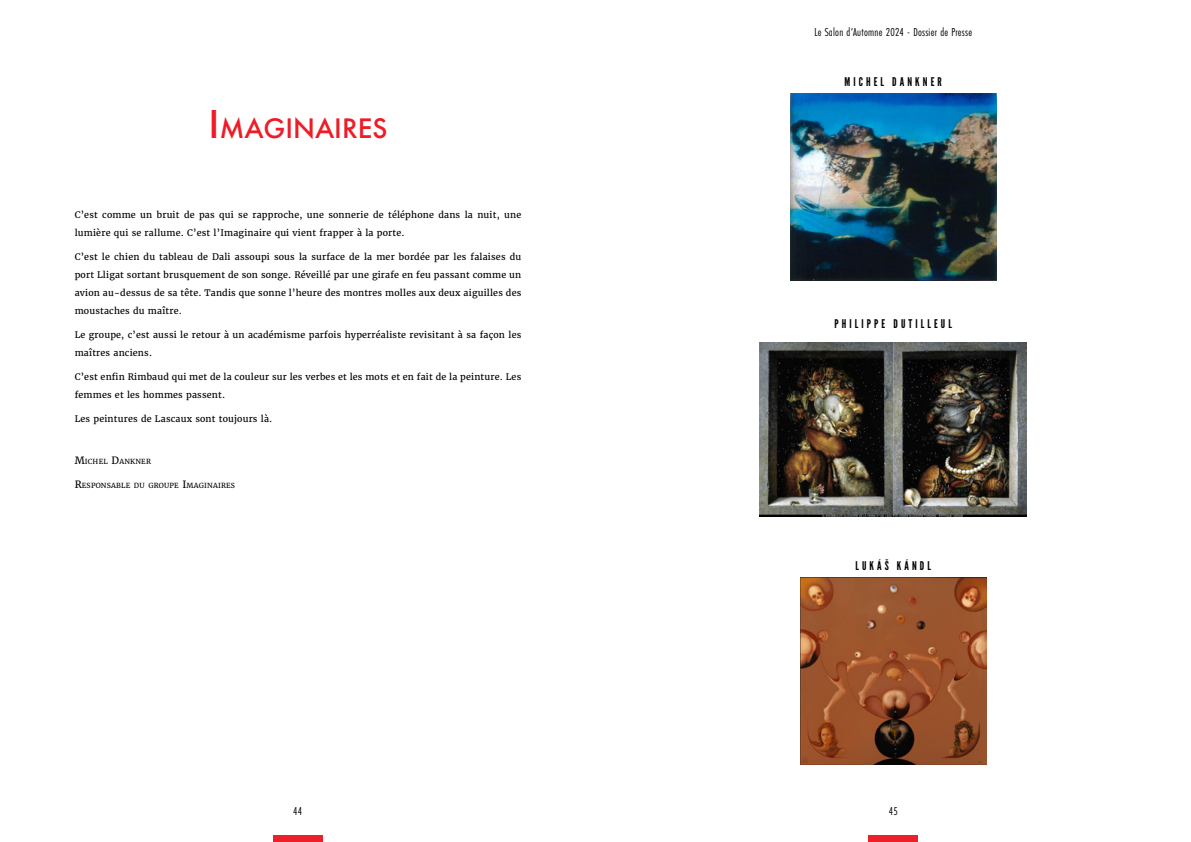
<style>
.page{position:relative;width:1191px;height:842px;background:#fff}
.page>*{position:absolute;margin:0;border:0;box-sizing:border-box;transform-origin:0 0}
.t1{font:500 29.4px "Futura PT";color:#ed1c27}
.t2{font:12px "Futura PT Cond";letter-spacing:.02em;color:#000}
.t3{font:12px "League Gothic";letter-spacing:.26em;color:#000}
.t4{font:9px/18px "Merriweather";letter-spacing:.02em;color:#000}
.t5{font:7px "Merriweather";letter-spacing:.03em;color:#000}
.s1{font-size:42px}
.s2{font-size:10px}
</style>
<div class="page">
<div style="left:273px;top:835px;width:49px;height:7px;background:#ec2029"></div>
<div style="left:868px;top:835px;width:50px;height:7px;background:#ec2029"></div>
<img style="left:790px;top:94px;width:206px;height:186px">
<img style="left:759px;top:342px;width:267px;height:174px">
<img style="left:800px;top:578px;width:186px;height:186px">
<h2 class="t2" style="left:814px;top:25px;width:159px">Le Salon d’Automne 2024 - Dossier de Presse</h2>
<h1 class="t1" style="left:208px;top:111px;width:178px"><span class="s1">I</span> MAGINAIRES</h1>
<p class="t4" style="left:75px;top:205px;width:448px">C’est comme un bruit de pas qui se rapproche, une sonnerie de téléphone dans la nuit, une lumière qui se rallume. C’est l’Imaginaire qui vient frapper à la porte.</p>
<p class="t4" style="left:75px;top:247px;width:448px;text-align:justify">C’est le chien du tableau de Dali assoupi sous la surface de la mer bordée par les falaises du port Lligat sortant brusquement de son songe. Réveillé par une girafe en feu passant comme un avion au-dessus de sa tête. Tandis que sonne l’heure des montres molles aux deux aiguilles des moustaches du maître.</p>
<p class="t4" style="left:75px;top:325px;width:448px">Le groupe, c’est aussi le retour à un académisme parfois hyperréaliste revisitant à sa façon les maîtres anciens.</p>
<p class="t4" style="left:75px;top:367px;width:448px">C’est enfin Rimbaud qui met de la couleur sur les verbes et les mots et en fait de la peinture. Les femmes et les hommes passent.</p>
<p class="t4" style="left:75px;top:409px;width:199px">Les peintures de Lascaux sont toujours là.</p>
<p class="t5" style="left:75px;top:457px;width:78px"><span class="s2">M</span>ICHEL <span class="s2">D</span>ANKNER</p>
<p class="t5" style="left:75px;top:481px;width:162px"><span class="s2">R</span>ESPONSABLE DU GROUPE <span class="s2">I</span>MAGINAIRES</p>
<h2 class="t3" style="left:844px;top:75px;width:99px">MICHEL DANKNER</h2>
<h2 class="t3" style="left:834px;top:317px;width:119px">PHILIPPE DUTILLEUL</h2>
<h2 class="t3" style="left:855px;top:559px;width:77px">LUKÁŠ KÁNDL</h2>
<h2 class="t2" style="left:293px;top:804px;width:11px">44</h2>
<h2 class="t2" style="left:888px;top:804px;width:11px">45</h2>
</div>
